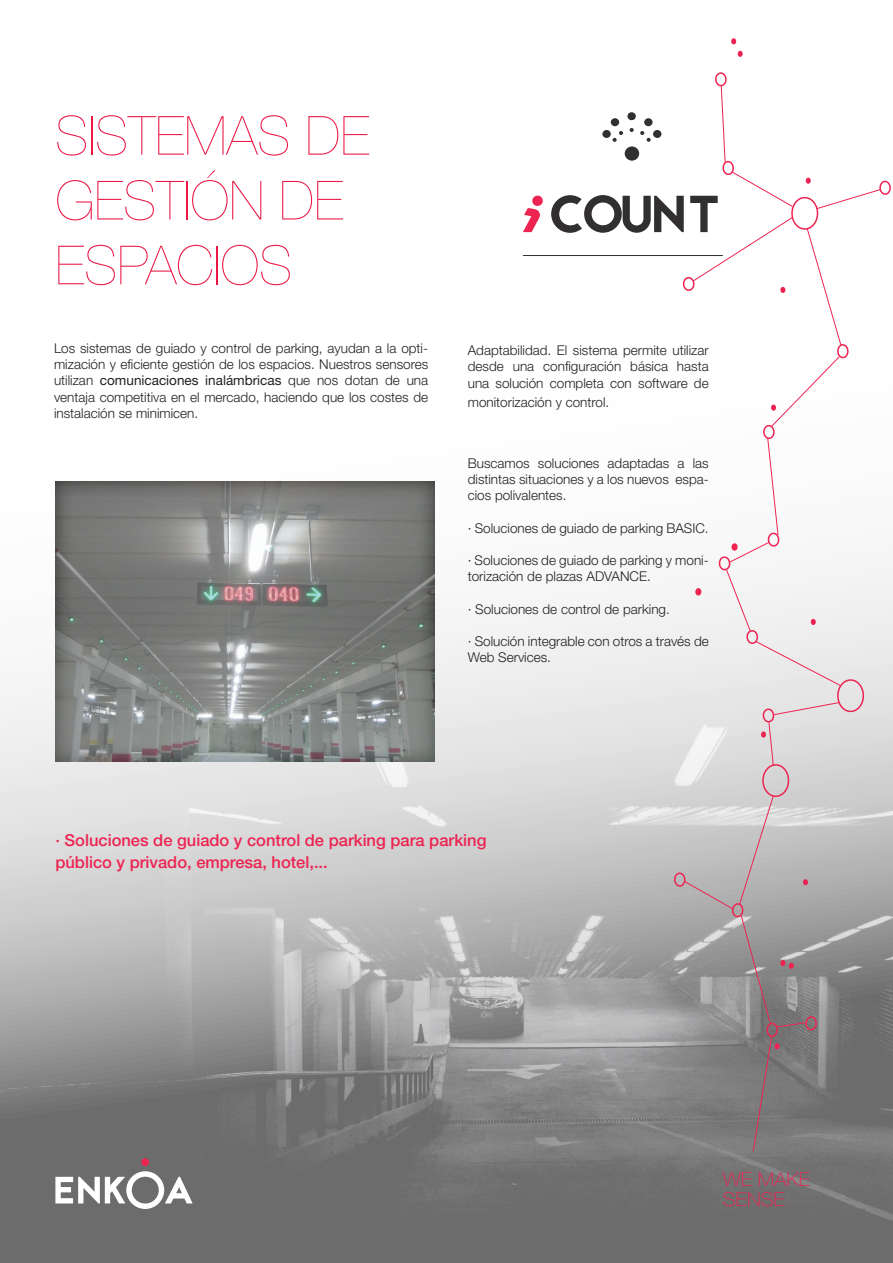
<style>
.page{position:relative;width:893px;height:1263px;background:#fff}
.page>*{position:absolute;margin:0;border:0;box-sizing:border-box;transform-origin:0 0}
.t1{font:200 54px/64.8px "Helvetica Neue";color:#eb1845}
.t2{font:51.9px "Jaapokkisubtract";letter-spacing:-.065em;color:#312f30}
.t3{font:100 19.2px/19.2px "Helvetica Neue";color:#ed2452;scale:1.06 1}
.t4{font:500 16.5px/21.6px "Helvetica Neue";color:#ed2452}
.t5{font:300 13.5px/16.2px "Helvetica Neue";color:#231f20;text-align:justify}
.s1{font-weight:400}
</style>
<div class="page">
<img style="left:0;top:118px;width:893px;height:1145px">
<hr style="left:523px;top:255px;width:200px;height:1px;background:#312f30">
<div style="left:653px;top:130px;width:8px;height:8px;background:#312f30;border-radius:50%"></div>
<div style="left:644px;top:118px;width:9px;height:8px;background:#312f30;border-radius:50%"></div>
<div style="left:627px;top:112px;width:9px;height:8px;background:#312f30;border-radius:50%"></div>
<div style="left:611px;top:118px;width:8px;height:8px;background:#312f30;border-radius:50%"></div>
<div style="left:602px;top:130px;width:9px;height:8px;background:#312f30;border-radius:50%"></div>
<svg style="left:613px;top:131px;width:10px;height:11px"></svg>
<svg style="left:630px;top:128px;width:4px;height:4px"></svg>
<svg style="left:640px;top:131px;width:11px;height:11px"></svg>
<div style="left:625px;top:146px;width:14px;height:15px;background:#312f30;border-radius:50%"></div>
<svg style="left:523px;top:195px;width:20px;height:37px"></svg>
<div style="left:141px;top:1158px;width:8px;height:8px;background:#ed2452;border-radius:50%"></div>
<svg style="left:55px;top:1171px;width:138px;height:38px"></svg>
<svg style="left:731px;top:38px;width:12px;height:19px"></svg>
<svg style="left:673px;top:72px;width:219px;height:1080px"></svg>
<div style="left:54px;top:481px;width:381px;height:282px;background:#fff;opacity:.33"></div>
<h1 class="t1" style="left:55px;top:103px;width:316px">SISTEMAS DE<br>GESTIÓN DE<br>ESPACIOS</h1>
<h2 class="t2" style="left:548px;top:178px;width:174px">COUNT</h2>
<p class="t5" style="left:54px;top:340px;width:376px">Los sistemas de guiado y control de parking, ayudan a la opti&shy;mización y eficiente gestión de los espacios. Nuestros sensores utilizan <span class="s1">comunicaciones inalámbricas</span> que nos dotan de una ventaja competitiva en el mercado, haciendo que los costes de instalación se minimicen.</p>
<p class="t5" style="left:468px;top:342px;width:242px">Adaptabilidad. El sistema permite utilizar desde una configuración básica hasta una solución completa con software de</p>
<p class="t5" style="left:468px;top:394px;width:143px">monitorización y control.</p>
<p class="t5" style="left:468px;top:455px;width:242px">Buscamos soluciones adaptadas a las distintas situaciones y a los nuevos espa&shy;cios polivalentes.</p>
<p class="t5" style="left:468px;top:519px;width:242px">· Soluciones de guiado de parking BASIC.</p>
<p class="t5" style="left:468px;top:552px;width:242px">· Soluciones de guiado de parking y moni&shy;torización de plazas ADVANCE.</p>
<p class="t5" style="left:468px;top:600px;width:204px">· Soluciones de control de parking.</p>
<p class="t5" style="left:468px;top:633px;width:242px">· Solución integrable con otros a través de<br>Web Services.</p>
<p class="t4" style="left:55px;top:829px;width:433px">· Soluciones de guiado y control de parking para parking público y privado, empresa, hotel,...</p>
<h3 class="t3" style="left:723px;top:1170px;width:84px">WE MAKE<br>SENSE</h3>
</div>
